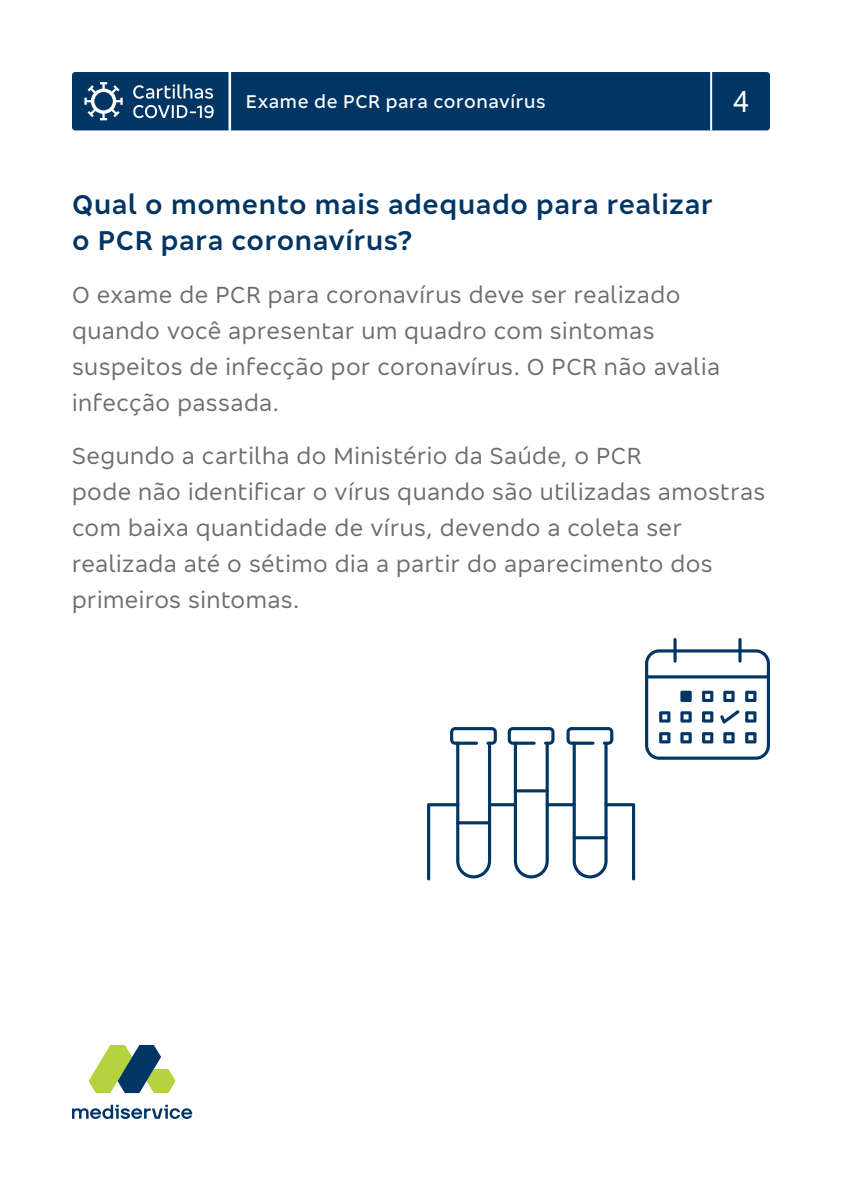
<style>
.page{position:relative;width:842px;height:1191px;background:#fff}
.page>*{position:absolute;margin:0;border:0;box-sizing:border-box;transform-origin:0 0}
.t1{font:condensed 32px "Bradesco Sans";color:#fff}
.t2{font:600 28px/36px "Bradesco Sans";letter-spacing:.025em;color:#003564}
.t3{font:24px/36px "Bradesco Sans";letter-spacing:.02em;color:#6c6d70}
.t4{font:500 19px "Bradesco Sans";letter-spacing:.03em;color:#fff}
</style>
<div class="page">
<svg style="left:673px;top:638px;width:4px;height:24px"></svg>
<hr style="left:738px;top:638px;width:3px;height:24px;background:#003564;border-radius:2px">
<svg style="left:645px;top:649px;width:125px;height:110px"></svg>
<hr style="left:645px;top:675px;width:125px;height:3px;background:#003564;border-radius:2px">
<hr style="left:488px;top:803px;width:29px;height:3px;background:#003564;border-radius:2px">
<hr style="left:546px;top:803px;width:30px;height:3px;background:#003564;border-radius:2px">
<svg style="left:427px;top:727px;width:70px;height:153px"></svg>
<hr style="left:456px;top:821px;width:35px;height:3px;background:#003564;border-radius:2px">
<svg style="left:508px;top:727px;width:46px;height:151px"></svg>
<hr style="left:514px;top:789px;width:35px;height:3px;background:#003564;border-radius:2px">
<svg style="left:566px;top:727px;width:69px;height:153px"></svg>
<hr style="left:573px;top:836px;width:35px;height:3px;background:#003564;border-radius:2px">
<div style="left:72px;top:72px;width:698px;height:58px;background:#003564"></div>
<svg style="left:89px;top:1045px;width:87px;height:48px"></svg>
<svg style="left:72px;top:1104px;width:120px;height:15px"></svg>
<p class="t4" style="left:246px;top:89px;width:301px">Exame de PCR para coronavírus</p>
<h1 class="t1" style="left:733px;top:81px;width:18px">4</h1>
<p class="t2" style="left:72px;top:185px;width:642px">Qual o momento mais adequado para realizar o PCR para coronavírus?</p>
<p class="t3" style="left:72px;top:276px;width:649px">O exame de PCR para coronavírus deve ser realizado quando você apresentar um quadro com sintomas suspeitos de infecção por coronavírus. O PCR não avalia infecção passada.</p>
<p class="t3" style="left:72px;top:437px;width:695px">Segundo a cartilha do Ministério da Saúde, o PCR<br>pode não identificar o vírus quando são utilizadas amostras com baixa quantidade de vírus, devendo a coleta ser realizada até o sétimo dia a partir do aparecimento dos primeiros sintomas.</p>
</div>
